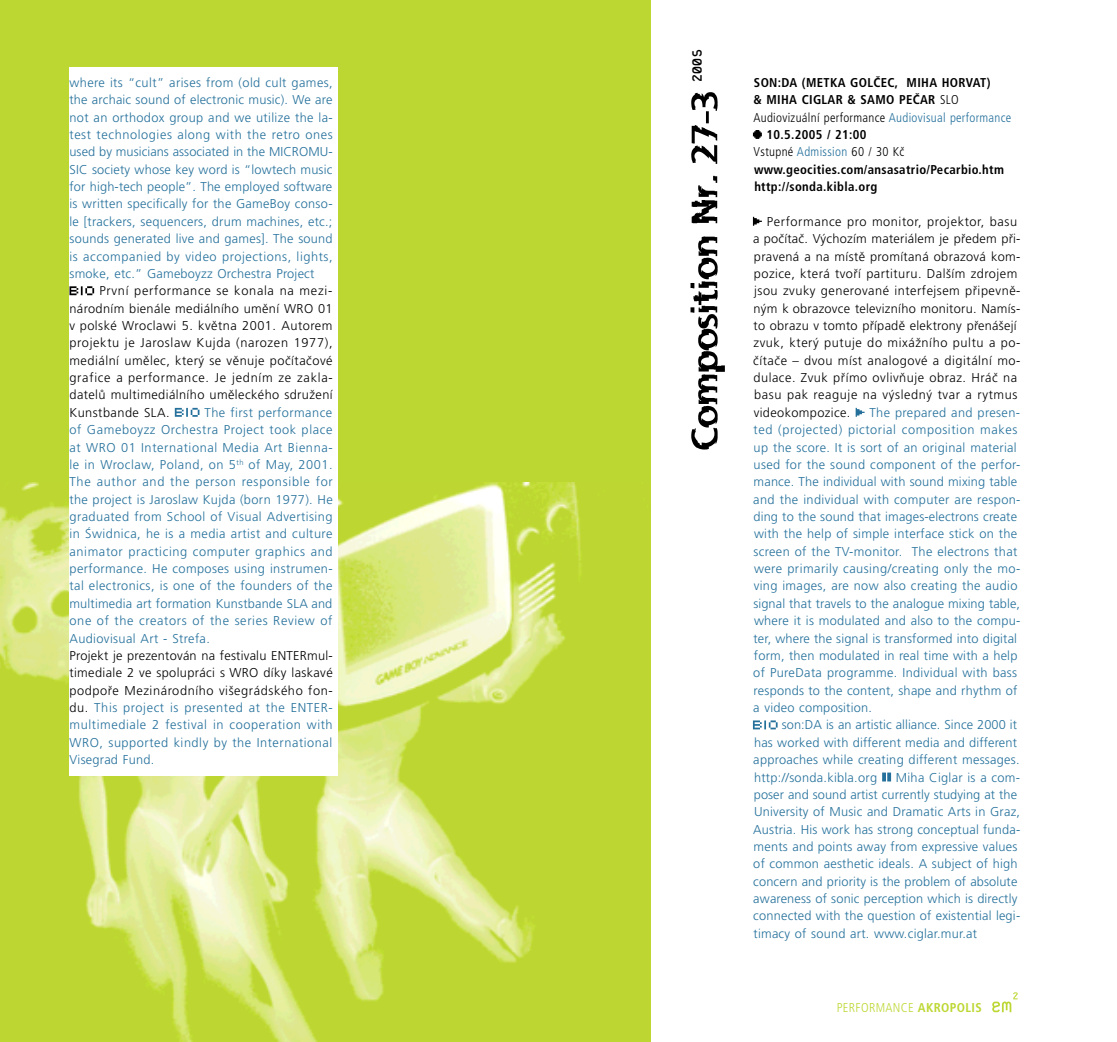
<style>
.page{position:relative;width:1117px;height:1042px;background:#fff}
.page>*{position:absolute;margin:0;border:0;box-sizing:border-box;transform-origin:0 0}
.t1{font:300 12.78px/17.3px "Frutiger CE";letter-spacing:.02em;color:#24709b}
.t2{font:300 12.78px/17.3px "Frutiger CE";letter-spacing:.035em;color:#000}
.t3{font:700 condensed 12.78px "Frutiger CE";letter-spacing:.025em;color:#000}
.t4{font:300 condensed 12.78px "Frutiger CE";letter-spacing:.025em;color:#000}
.t5{font:300 condensed 12.78px "Frutiger CE";letter-spacing:.025em;color:#bdd732}
.t6{font:700 12.78px "Coma 01";color:#000}
.s1{color:#000}
.s2{font-weight:300}
.s3{color:#24709b}
.s4{font-weight:700}
</style>
<div class="page">
<div style="left:0;top:0;width:650px;height:1042px;background:#bdd732"></div>
<img style="left:0;top:482px;width:581px;height:560px">
<svg style="left:752px;top:130px;width:9px;height:9px"></svg>
<svg style="left:752px;top:217px;width:9px;height:9px"></svg>
<svg style="left:855px;top:408px;width:9px;height:9px"></svg>
<svg style="left:752px;top:720px;width:25px;height:9px"></svg>
<svg style="left:882px;top:772px;width:8px;height:9px"></svg>
<div style="left:69px;top:67px;width:268px;height:708px;background:#fff"></div>
<svg style="left:69px;top:286px;width:25px;height:9px"></svg>
<svg style="left:175px;top:408px;width:24px;height:9px"></svg>
<svg style="left:690px;top:236px;width:34px;height:213px"></svg>
<svg style="left:691px;top:176px;width:26px;height:47px"></svg>
<svg style="left:691px;top:92px;width:26px;height:72px"></svg>
<svg style="left:992px;top:992px;width:25px;height:20px"></svg>
<p class="t1" style="left:69px;top:74px;width:265px;text-align:justify">where its “cult” arises from (old cult games, the archaic sound of electronic music). We are not an orthodox group and we utilize the la&shy;test technologies along with the retro ones used by musicians associated in the MICROMU-SIC society whose key word is “lowtech music for high-tech people”. The employed software is written specifically for the GameBoy conso&shy;le [trackers, sequencers, drum machines, etc.; sounds generated live and games]. The sound is accompanied by video projections, lights, smoke, etc.” Gameboyzz Orchestra Project</p>
<p class="t2" style="left:69px;top:282px;width:265px;text-align:justify;text-indent:30px">První performance se konala na mezi&shy;národním bienále mediálního umění WRO 01 v polské Wroclawi 5. května 2001. Autorem projektu je Jaroslaw Kujda (narozen 1977), mediální umělec, který se věnuje počítačové grafice a performance. Je jedním ze zakla&shy;datelů multimediálního uměleckého sdružení Kunstbande SLA.</p>
<p class="t1" style="left:69px;top:404px;width:265px;text-align:justify;text-indent:135px">The first performance of Gameboyzz Orchestra Project took place at WRO 01 International Media Art Bienna&shy;le in Wroclaw, Poland, on 5<sup>th</sup> of May, 2001.<br>The author and the person responsible for the project is Jaroslaw Kujda (born 1977). He graduated from School of Visual Advertising in Świdnica, he is a media artist and culture animator practicing computer graphics and performance. He composes using instrumen&shy;tal electronics, is one of the founders of the multimedia art formation Kunstbande SLA and one of the creators of the series Review of Audiovisual Art - Strefa.</p>
<p class="t1" style="left:69px;top:647px;width:265px;text-align:justify"><span class="s1">Projekt je prezentován na festivalu ENTERmul&shy;timediale 2 ve spolupráci s WRO díky laskavé podpoře Mezinárodního višegrádského fon&shy;du.</span> This project is presented at the ENTER&shy;multimediale 2 festival in cooperation with WRO, supported kindly by the International Visegrad Fund.</p>
<p class="t6" style="left:689px;top:82px;width:34px;rotate:-90deg">2005</p>
<p class="t3" style="left:753px;top:75px;width:238px">SON:DA (METKA GOLČEC, MIHA HORVAT)</p>
<p class="t3" style="left:753px;top:92px;width:207px">&amp; MIHA CIGLAR &amp; SAMO PEČAR <span class="s2">SLO</span></p>
<p class="t4" style="left:753px;top:110px;width:259px">Audiovizuální performance <span class="s3">Audiovisual performance</span></p>
<p class="t3" style="left:766px;top:127px;width:101px">10.5.2005 / 21:00</p>
<p class="t4" style="left:753px;top:145px;width:152px">Vstupné <span class="s3">Admission</span> 60 / 30 Kč</p>
<p class="t3" style="left:753px;top:162px;width:251px">www.geocities.com/ansasatrio/Pecarbio.htm</p>
<p class="t3" style="left:754px;top:179px;width:124px">http://sonda.kibla.org</p>
<p class="t2" style="left:753px;top:213px;width:268px;text-indent:14px">Performance pro monitor, projektor, basu a počítač. Výchozím materiálem je předem při&shy;pravená a na místě promítaná obrazová kom&shy;pozice, která tvoří partituru. Dalším zdrojem jsou zvuky generované interfejsem připevně&shy;ným k obrazovce televizního monitoru. Namís&shy;to obrazu v tomto případě elektrony přenášejí zvuk, který putuje do mixážního pultu a po&shy;čítače – dvou míst analogové a digitální mo&shy;dulace. Zvuk přímo ovlivňuje obraz. Hráč na basu pak reaguje na výsledný tvar a rytmus videokompozice.</p>
<p class="t1" style="left:753px;top:404px;width:268px;text-indent:116px">The prepared and presen&shy;ted (projected) pictorial composition makes up the score. It is sort of an original material used for the sound component of the perfor&shy;mance. The individual with sound mixing table and the individual with computer are respon&shy;ding to the sound that images-electrons create with the help of simple interface stick on the screen of the TV-monitor. The electrons that were primarily causing/creating only the mo&shy;ving images, are now also creating the audio signal that travels to the analogue mixing table, where it is modulated and also to the compu&shy;ter, where the signal is transformed into digital form, then modulated in real time with a help of PureData programme. Individual with bass responds to the content, shape and rhythm of a video composition.</p>
<p class="t1" style="left:753px;top:716px;width:268px;text-indent:28px">son:DA is an artistic alliance. Since 2000 it has worked with different media and different approaches while creating different messages. http://sonda.kibla.org</p>
<p class="t1" style="left:753px;top:768px;width:269px;text-indent:143px">Miha Ciglar is a com&shy;poser and sound artist currently studying at the University of Music and Dramatic Arts in Graz, Austria. His work has strong conceptual funda&shy;ments and points away from expressive values of common aesthetic ideals. A subject of high concern and priority is the problem of absolute awareness of sonic perception which is directly connected with the question of existential legi&shy;timacy of sound art. www.ciglar.mur.at</p>
<p class="t5" style="left:836px;top:1000px;width:146px">PERFORMANCE <span class="s4">AKROPOLIS</span></p>
</div>
